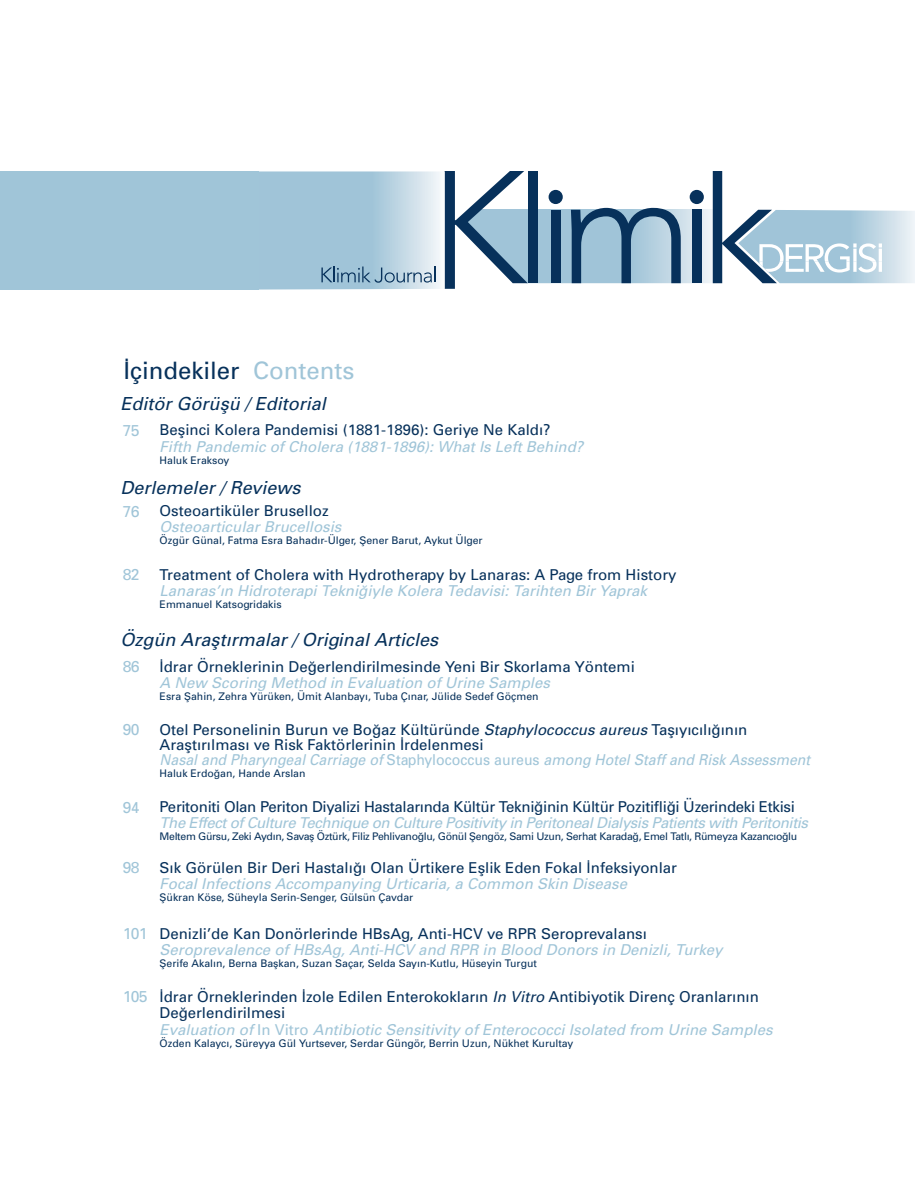
<style>
.page{position:relative;width:915px;height:1191px;background:#fff}
.page>*{position:absolute;margin:0;border:0;box-sizing:border-box;transform-origin:0 0}
.t1{font:24px "Univers Tr";color:#07315b}
.t2{font:18px "Univers Italic Tr";color:#07315b}
.t3{font:15.75px "Univers Tr";letter-spacing:-.04em;color:#a0c5d8}
.t4{font:15px/16.5px "Univers Tr";color:#07315b}
.t5{font:15px "Univers Italic Tr";color:#a0c5d8}
.t6{font:15px "Univers Tr";letter-spacing:-.02em;color:#07315b}
.t7{font:15px "Univers Italic Tr";letter-spacing:-.03em;color:#a0c5d8}
.t8{font:15px "Univers Italic Tr";color:#a0c5d8;scale:.94 1}
.t9{font:10.5px "Univers Tr";color:#07315b}
.t10{font:10.5px "Univers Tr";letter-spacing:-.03em;color:#07315b}
.s1{color:#a0c5d8}
.s2{font-family:"Univers Italic Tr"}
.s3{font-family:"Univers Tr"}
</style>
<div class="page">
<svg style="left:258px;top:171px;width:656px;height:118px"></svg>
<div style="left:0;top:171px;width:258px;height:118px;background:#a0c5d8"></div>
<h1 class="t1" style="left:123px;top:355px;width:232px">İçindekiler <span class="s1">Contents</span></h1>
<p class="t2" style="left:120px;top:392px;width:207px">Editör Görüşü / Editorial</p>
<p class="t3" style="left:123px;top:421px;width:18px">75</p>
<p class="t4" style="left:159px;top:421px;width:392px">Beşinci Kolera Pandemisi (1881-1896): Geriye Ne Kaldı?</p>
<p class="t5" style="left:159px;top:437px;width:425px">Fifth Pandemic of Cholera (1881-1896): What Is Left Behind?</p>
<p class="t9" style="left:159px;top:454px;width:71px">Haluk Eraksoy</p>
<p class="t2" style="left:120px;top:476px;width:181px">Derlemeler / Reviews</p>
<p class="t3" style="left:123px;top:501px;width:18px">76</p>
<p class="t3" style="left:123px;top:564px;width:18px">82</p>
<p class="t4" style="left:159px;top:502px;width:171px">Osteoartiküler Bruselloz</p>
<p class="t5" style="left:159px;top:518px;width:183px">Osteoarticular Brucellosis</p>
<p class="t9" style="left:159px;top:534px;width:324px">Özgür Günal, Fatma Esra Bahadır-Ülger, Şener Barut, Aykut Ülger</p>
<p class="t4" style="left:159px;top:565px;width:518px">Treatment of Cholera with Hydrotherapy by Lanaras: A Page from History</p>
<p class="t5" style="left:159px;top:581px;width:489px">Lanaras’ın Hidroterapi Tekniğiyle Kolera Tedavisi: Tarihten Bir Yaprak</p>
<p class="t9" style="left:159px;top:598px;width:124px">Emmanuel Katsogridakis</p>
<p class="t2" style="left:120px;top:629px;width:319px">Özgün Araşt›rmalar / Original Articles</p>
<p class="t3" style="left:123px;top:657px;width:18px">86</p>
<p class="t3" style="left:123px;top:720px;width:18px">90</p>
<p class="t3" style="left:123px;top:797px;width:18px">94</p>
<p class="t3" style="left:123px;top:857px;width:18px">98</p>
<p class="t3" style="left:123px;top:923px;width:27px">101</p>
<p class="t3" style="left:123px;top:986px;width:27px">105</p>
<p class="t4" style="left:159px;top:658px;width:476px">İdrar Örneklerinin Değerlendirilmesinde Yeni Bir Skorlama Yöntemi</p>
<p class="t5" style="left:159px;top:673px;width:392px">A New Scoring Method in Evaluation of Urine Samples</p>
<p class="t9" style="left:159px;top:690px;width:380px">Esra Şahin, Zehra Yürüken, Ümit Alanbayı, Tuba Çınar, Jülide Sedef Göçmen</p>
<p class="t4" style="left:159px;top:721px;width:589px;line-height:15px">Otel Personelinin Burun ve Boğaz Kültüründe <span class="s2">Staphylococcus aureus</span> Taşıyıcılığının<br>Araştırılması ve Risk Faktörlerinin İrdelenmesi</p>
<p class="t8" style="left:159px;top:750px;width:693px">Nasal and Pharyngeal Carriage of <span class="s3">Staphylococcus aureus</span> among Hotel Staff and Risk Assessment</p>
<p class="t9" style="left:159px;top:766px;width:147px">Haluk Erdoğan, Hande Arslan</p>
<p class="t6" style="left:159px;top:797px;width:636px">Peritoniti Olan Periton Diyalizi Hastalarında Kültür Tekniğinin Kültür Pozitifliği Üzerindeki Etkisi</p>
<p class="t7" style="left:159px;top:813px;width:649px">The Effect of Culture Technique on Culture Positivity in Peritoneal Dialysis Patients with Peritonitis</p>
<p class="t10" style="left:159px;top:830px;width:639px">Meltem Gürsu, Zeki Aydın, Savaş Öztürk, Filiz Pehlivanoğlu, Gönül Şengöz, Sami Uzun, Serhat Karadağ, Emel Tatlı, Rümeyza Kazancıoğlu</p>
<p class="t4" style="left:159px;top:858px;width:519px">Sık Görülen Bir Deri Hastalığı Olan Ürtikere Eşlik Eden Fokal İnfeksiyonlar</p>
<p class="t5" style="left:159px;top:874px;width:469px">Focal Infections Accompanying Urticaria, a Common Skin Disease</p>
<p class="t9" style="left:159px;top:891px;width:255px">Şükran Köse, Süheyla Serin-Senger, Gülsün Çavdar</p>
<p class="t4" style="left:159px;top:924px;width:488px">Denizli’de Kan Donörlerinde HBsAg, Anti-HCV ve RPR Seroprevalansı</p>
<p class="t5" style="left:159px;top:940px;width:564px">Seroprevalence of HBsAg, Anti-HCV and RPR in Blood Donors in Denizli, Turkey</p>
<p class="t9" style="left:159px;top:956px;width:379px">Şerife Akalın, Berna Başkan, Suzan Saçar, Selda Sayın-Kutlu, Hüseyin Turgut</p>
<p class="t4" style="left:159px;top:987px;width:600px">İdrar Örneklerinden İzole Edilen Enterokokların <span class="s2">In Vitro</span> Antibiyotik Direnç Oranlarının<br>Değerlendirilmesi</p>
<p class="t5" style="left:159px;top:1020px;width:614px">Evaluation of <span class="s3">In Vitro</span> Antibiotic Sensitivity of Enterococci Isolated from Urine Samples</p>
<p class="t9" style="left:159px;top:1036px;width:415px">Özden Kalaycı, Süreyya Gül Yurtsever, Serdar Güngör, Berrin Uzun, Nükhet Kurultay</p>
</div>
